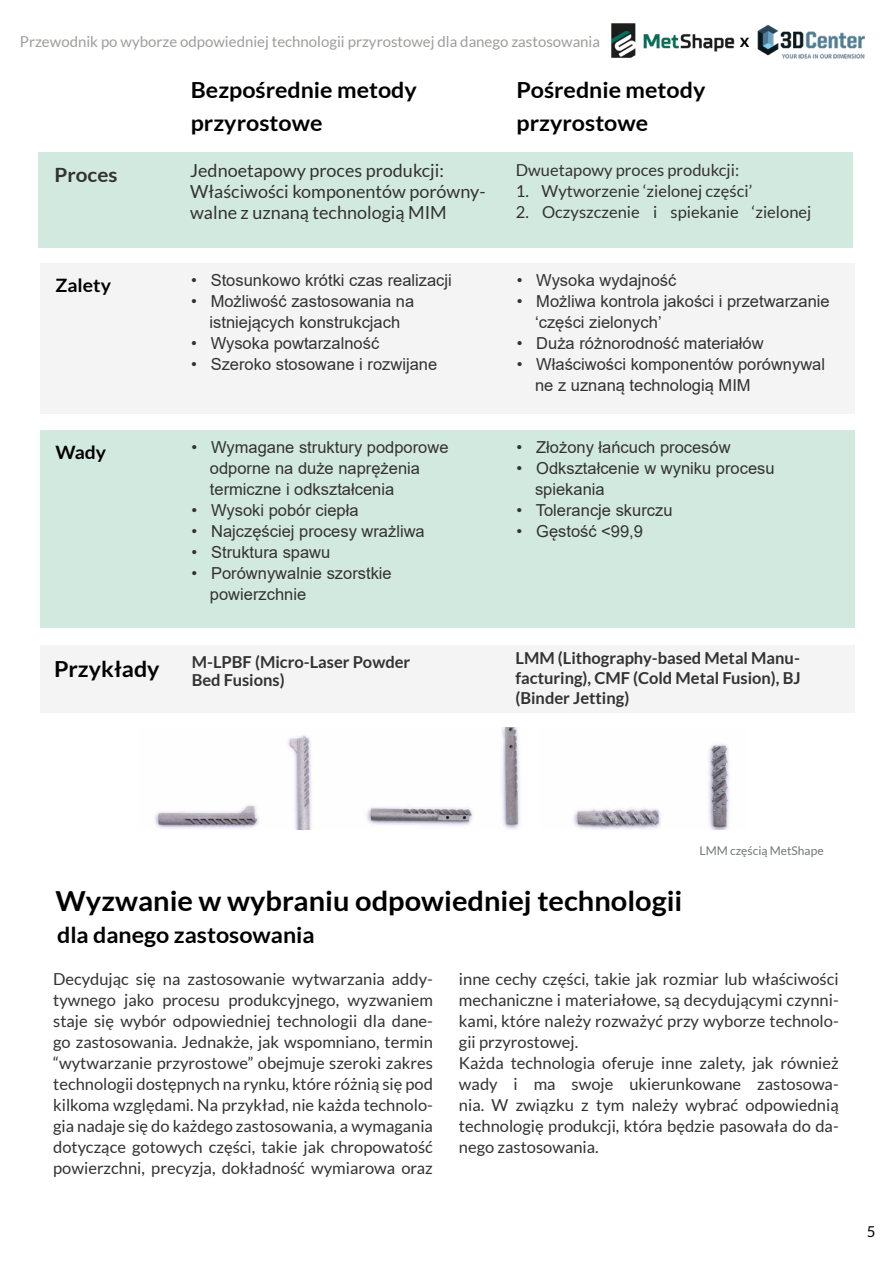
<style>
.page{position:relative;width:893px;height:1263px;background:#fff}
.page>*{position:absolute;margin:0;border:0;box-sizing:border-box;transform-origin:0 0}
.t1{font:700 27.75px "Lato";color:#000;scale:1.05 1}
.t2{font:700 22.2px/32.4px "Lato";color:#000;scale:1.05 1}
.t3{font:700 22.2px "Lato";color:#020203;scale:1.05 1}
.t4{font:700 19.65px "Lato";color:#333232;scale:1.05 1}
.t5{font:700 18.45px "Lato";color:#020203;scale:1.05 1}
.t6{font:18px/21px "Lato";color:#333232}
.t7{font:700 18px "Lato";color:#000}
.t8{font:16.5px/21px "Lato";color:#333232;text-align:justify}
.t9{font:16.5px/21px "Arial";color:#333232}
.t10{font:700 16.5px/19.8px "Lato";color:#333232}
.t11{font:15px "Lato";color:#9d9d9c}
.t12{font:15px "Lato";color:#000}
.t13{font:12px "Lato";color:#727776}
</style>
<div class="page">
<div style="left:41px;top:645px;width:814px;height:67px;background:#f5f4f4"></div>
<div style="left:41px;top:430px;width:814px;height:198px;background:#d2e9e0"></div>
<div style="left:40px;top:263px;width:814px;height:151px;background:#f5f4f4"></div>
<div style="left:39px;top:152px;width:814px;height:95px;background:#d2e9e0"></div>
<img style="left:154px;top:735px;width:157px;height:94px">
<img style="left:366px;top:728px;width:154px;height:101px">
<img style="left:573px;top:744px;width:156px;height:85px">
<img style="left:611px;top:23px;width:124px;height:35px">
<img style="left:757px;top:24px;width:108px;height:35px">
<p class="t11" style="left:20px;top:33px;width:582px">Przewodnik po wyborze odpowiedniej technologii przyrostowej dla danego zastosowania</p>
<h2 class="t2" style="left:191px;top:74px;width:217px">Bezpośrednie metody przyrostowe</h2>
<h2 class="t2" style="left:517px;top:74px;width:181px">Pośrednie metody przyrostowe</h2>
<p class="t7" style="left:740px;top:30px;width:11px">x</p>
<p class="t4" style="left:55px;top:163px;width:61px">Proces</p>
<p class="t6" style="left:190px;top:160px;width:297px">Jednoetapowy proces produkcji:<br>Właściwości komponentów porówny&shy;walne z uznaną technologią MIM</p>
<p class="t8" style="left:516px;top:159px;width:225px">Dwuetapowy proces produkcji:</p>
<p class="t8" style="left:516px;top:180px;width:238px">1. Wytworzenie ‘zielonej części’</p>
<p class="t8" style="left:516px;top:201px;width:297px">2. Oczyszczenie i spiekanie ‘zielonej</p>
<p class="t5" style="left:56px;top:275px;width:54px">Zalety</p>
<p class="t9" style="left:191px;top:270px;width:262px">• Stosunkowo krótki czas realizacji</p>
<p class="t9" style="left:191px;top:291px;width:225px;text-align:center">• Możliwość zastosowania na istniejących konstrukcjach</p>
<p class="t9" style="left:191px;top:333px;width:190px">• Wysoka powtarzalność</p>
<p class="t9" style="left:191px;top:354px;width:248px">• Szeroko stosowane i rozwijane</p>
<p class="t9" style="left:517px;top:270px;width:161px">• Wysoka wydajność</p>
<p class="t9" style="left:535px;top:291px;width:296px;text-indent:-18px">• Możliwa kontrola jakości i przetwarzanie ‘części zielonych’</p>
<p class="t9" style="left:517px;top:333px;width:248px">• Duża różnorodność materiałów</p>
<p class="t9" style="left:535px;top:354px;width:292px;text-indent:-18px">• Właściwości komponentów porównywal ne z uznaną technologią MIM</p>
<p class="t5" style="left:55px;top:441px;width:50px">Wady</p>
<p class="t9" style="left:210px;top:436px;width:240px;text-indent:-18px">• Wymagane struktury podporowe odporne na duże naprężenia termiczne i odkształcenia</p>
<p class="t9" style="left:192px;top:499px;width:169px">• Wysoki pobór ciepła</p>
<p class="t9" style="left:192px;top:520px;width:235px">• Najczęściej procesy wrażliwa</p>
<p class="t9" style="left:192px;top:541px;width:140px">• Struktura spawu</p>
<p class="t9" style="left:210px;top:562px;width:183px;text-indent:-18px">• Porównywalnie szorstkie powierzchnie</p>
<p class="t9" style="left:517px;top:436px;width:215px">• Złożony łańcuch procesów</p>
<p class="t9" style="left:535px;top:457px;width:241px;text-indent:-18px">• Odkształcenie w wyniku procesu spiekania</p>
<p class="t9" style="left:517px;top:499px;width:157px">• Tolerancje skurczu</p>
<p class="t9" style="left:517px;top:520px;width:128px">• Gęstość &lt;99,9</p>
<h2 class="t3" style="left:54px;top:657px;width:102px">Przykłady</h2>
<p class="t10" style="left:192px;top:653px;width:220px;line-height:18px">M-LPBF (Micro-Laser Powder<br>Bed Fusions)</p>
<p class="t10" style="left:515px;top:648px;width:287px;text-align:justify">LMM (Lithography-based Metal Manu&shy;facturing), CMF (Cold Metal Fusion), BJ (Binder Jetting)</p>
<p class="t13" style="left:699px;top:844px;width:126px">LMM częścią MetShape</p>
<h1 class="t1" style="left:56px;top:885px;width:598px">Wyzwanie w wybraniu odpowiedniej technologii</h1>
<h2 class="t2" style="left:57px;top:918px;width:247px">dla danego zastosowania</h2>
<p class="t8" style="left:53px;top:969px;width:381px">Decydując się na zastosowanie wytwarzania addy&shy;tywnego jako procesu produkcyjnego, wyzwaniem staje się wybór odpowiedniej technologii dla dane&shy;go zastosowania. Jednakże, jak wspomniano, termin “wytwarzanie przyrostowe” obejmuje szeroki zakres technologii dostępnych na rynku, które różnią się pod kilkoma względami. Na przykład, nie każda technolo&shy;gia nadaje się do każdego zastosowania, a wymagania dotyczące gotowych części, takie jak chropowatość powierzchni, precyzja, dokładność wymiarowa oraz</p>
<p class="t8" style="left:459px;top:969px;width:381px;text-align:left">inne cechy części, takie jak rozmiar lub właściwości mechaniczne i materiałowe, są decydującymi czynni&shy;kami, które należy rozważyć przy wyborze technolo&shy;gii przyrostowej.<br>Każda technologia oferuje inne zalety, jak również wady i ma swoje ukierunkowane zastosowa&shy;nia. W związku z tym należy wybrać odpowiednią technologię produkcji, która będzie pasowała do da&shy;nego zastosowania.</p>
<p class="t12" style="left:867px;top:1223px;width:10px">5</p>
</div>
